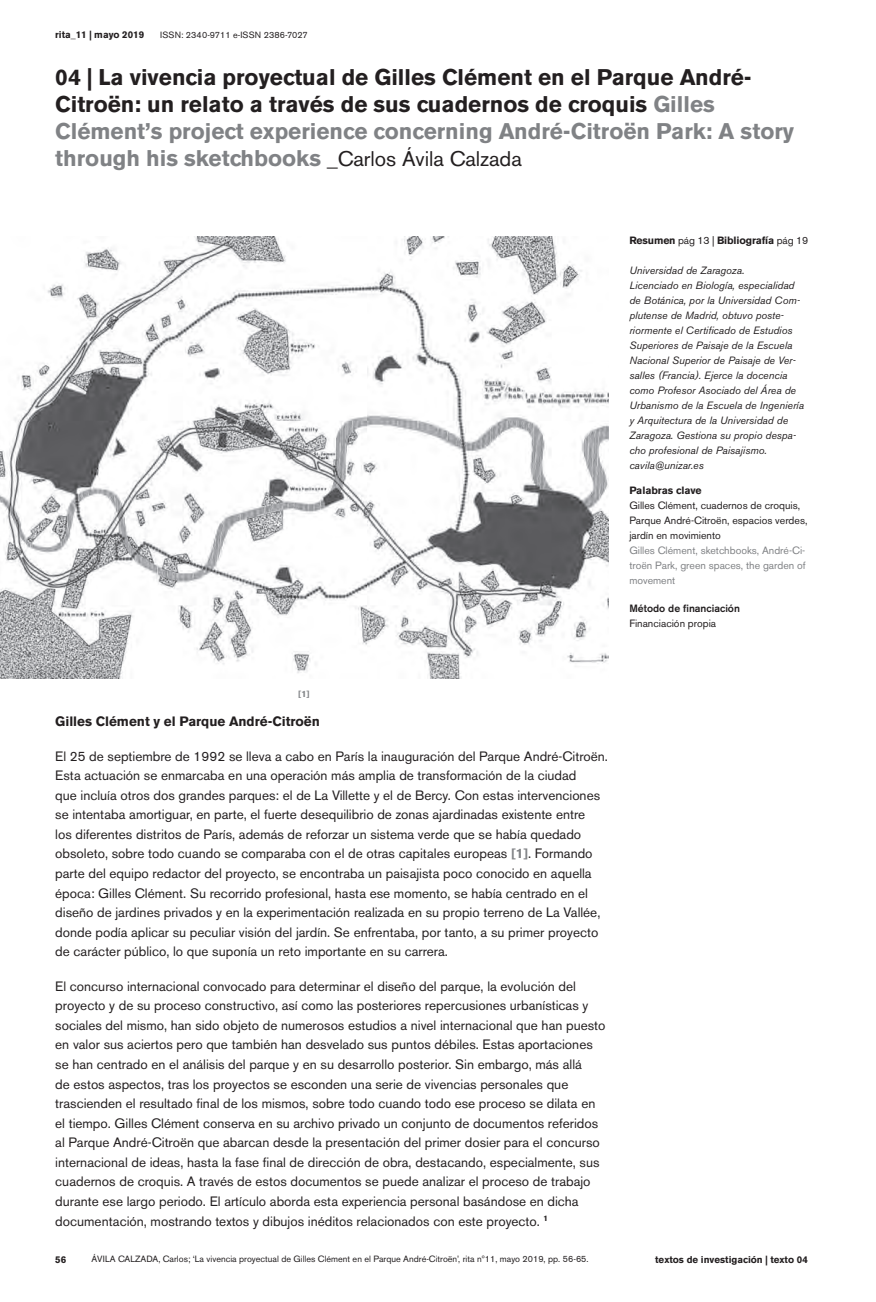
<style>
.page{position:relative;width:876px;height:1302px;background:#fff}
.page>*{position:absolute;margin:0;border:0;box-sizing:border-box;transform-origin:0 0}
.t1{font:700 22.5px/27px "Akzidenz Grotesk BE";color:#231f20}
.t2{font:13.5px/19.5px "Akzidenz Grotesk BE";color:#231f20}
.t3{font:700 13.5px "Akzidenz Grotesk BE";color:#231f20}
.t4{font:italic 10.5px/15px "Akzidenz Grotesk BE";color:#231f20}
.t5{font:10.5px/15px "Akzidenz Grotesk BE";color:#231f20}
.t6{font:10.5px/15px "Akzidenz Grotesk BE";color:#808285;text-align:justify}
.t7{font:700 10.5px "Akzidenz Grotesk BE";letter-spacing:-.015em;color:#231f20}
.t8{font:500 10.5px "Akzidenz Grotesk BE";color:#231f20}
.t9{font:700 9.75px "Akzidenz Grotesk BE";color:#231f20}
.t10{font:9px "Akzidenz Grotesk BE";color:#231f20}
.t11{font:9px "Akzidenz Grotesk BE";letter-spacing:.02em;color:#231f20}
.t12{font:700 9px "Akzidenz Grotesk BE";color:#808285}
.s1{color:#808285}
.s2{font-weight:400;font-size:21px}
.s3{font-weight:400}
.s4{font-weight:700;color:#808285}
</style>
<div class="page">
<img style="left:0;top:236px;width:608px;height:442px">
<p class="t9" style="left:55px;top:29px;width:90px">rita_11 | mayo 2019</p>
<p class="t11" style="left:160px;top:30px;width:149px">ISSN: 2340-9711 e-ISSN 2386-7027</p>
<p class="t1" style="left:55px;top:64px;width:740px">04 | La vivencia proyectual de Gilles Clément en el Parque André-Citroën: un relato a través de sus cuadernos de croquis <span class="s1">Gilles Clément’s project experience concerning André-Citroën Park: A story through his sketchbooks</span> <span class="s2">_Carlos Ávila Calzada</span></p>
<p class="t7" style="left:629px;top:234px;width:180px">Resumen <span class="s3">pág 13 |</span> Bibliografía <span class="s3">pág 19</span></p>
<p class="t4" style="left:629px;top:262px;width:176px">Universidad de Zaragoza.<br>Licenciado en Biología, especialidad de Botánica, por la Universidad Com&shy;plutense de Madrid, obtuvo poste&shy;riormente el Certificado de Estudios Superiores de Paisaje de la Escuela Nacional Superior de Paisaje de Ver&shy;salles (Francia). Ejerce la docencia como Profesor Asociado del Área de Urbanismo de la Escuela de Ingeniería y Arquitectura de la Universidad de Zaragoza. Gestiona su propio despa&shy;cho profesional de Paisajismo. cavila@unizar.es</p>
<p class="t7" style="left:629px;top:484px;width:74px">Palabras clave</p>
<p class="t5" style="left:629px;top:497px;width:180px">Gilles Clément, cuadernos de croquis,<br>Parque André-Citroën, espacios verdes, jardín en movimiento</p>
<p class="t6" style="left:629px;top:542px;width:178px">Gilles Clément, sketchbooks, André-Ci&shy;troën Park, green spaces, the garden of movement</p>
<p class="t8" style="left:629px;top:601px;width:112px">Método de financiación</p>
<p class="t5" style="left:629px;top:615px;width:88px">Financiación propia</p>
<p class="t12" style="left:298px;top:688px;width:13px">[1]</p>
<p class="t3" style="left:55px;top:713px;width:266px">Gilles Clément y el Parque André-Citroën</p>
<p class="t2" style="left:55px;top:746px;width:554px">El 25 de septiembre de 1992 se lleva a cabo en París la inauguración del Parque André-Citroën.<br>Esta actuación se enmarcaba en una operación más amplia de transformación de la ciudad<br>que incluía otros dos grandes parques: el de La Villette y el de Bercy. Con estas intervenciones se intentaba amortiguar, en parte, el fuerte desequilibrio de zonas ajardinadas existente entre<br>los diferentes distritos de París, además de reforzar un sistema verde que se había quedado obsoleto, sobre todo cuando se comparaba con el de otras capitales europeas <span class="s4">[1]</span>. Formando parte del equipo redactor del proyecto, se encontraba un paisajista poco conocido en aquella época: Gilles Clément. Su recorrido profesional, hasta ese momento, se había centrado en el diseño de jardines privados y en la experimentación realizada en su propio terreno de La Vallée, donde podía aplicar su peculiar visión del jardín. Se enfrentaba, por tanto, a su primer proyecto de carácter público, lo que suponía un reto importante en su carrera.</p>
<p class="t2" style="left:55px;top:976px;width:552px">El concurso internacional convocado para determinar el diseño del parque, la evolución del proyecto y de su proceso constructivo, así como las posteriores repercusiones urbanísticas y sociales del mismo, han sido objeto de numerosos estudios a nivel internacional que han puesto en valor sus aciertos pero que también han desvelado sus puntos débiles. Estas aportaciones se han centrado en el análisis del parque y en su desarrollo posterior. Sin embargo, más allá<br>de estos aspectos, tras los proyectos se esconden una serie de vivencias personales que trascienden el resultado final de los mismos, sobre todo cuando todo ese proceso se dilata en el tiempo. Gilles Clément conserva en su archivo privado un conjunto de documentos referidos al Parque André-Citroën que abarcan desde la presentación del primer dosier para el concurso internacional de ideas, hasta la fase final de dirección de obra, destacando, especialmente, sus cuadernos de croquis. A través de estos documentos se puede analizar el proceso de trabajo durante ese largo periodo. El artículo aborda esta experiencia personal basándose en dicha documentación, mostrando textos y dibujos inéditos relacionados con este proyecto. <sup>1</sup></p>
<p class="t9" style="left:55px;top:1253px;width:13px">56</p>
<p class="t10" style="left:91px;top:1253px;width:499px">ÁVILA CALZADA, Carlos; ‘La vivencia proyectual de Gilles Clément en el Parque André-Citroën’, rita nº11, mayo 2019, pp. 56-65.</p>
<p class="t9" style="left:655px;top:1253px;width:154px">textos de investigación | texto 04</p>
</div>
